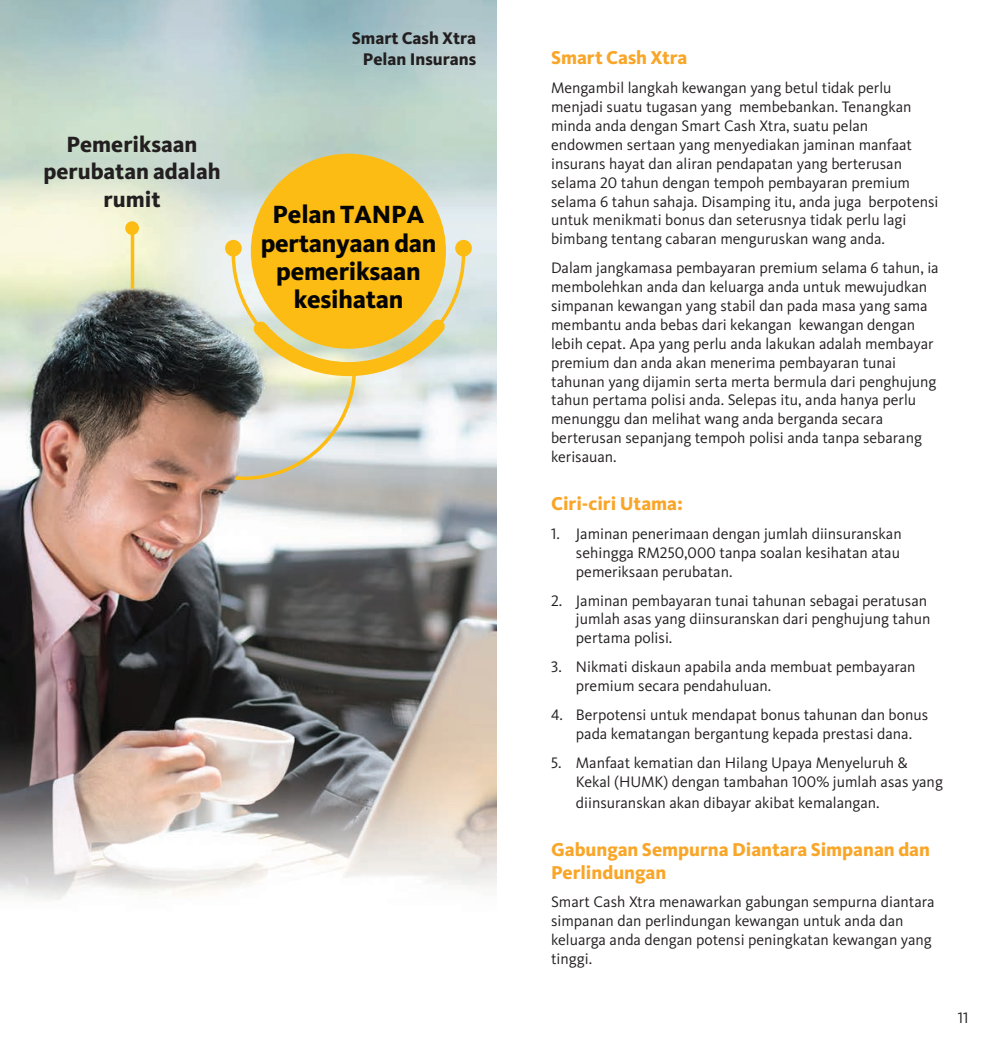
<style>
.page{position:relative;width:993px;height:1042px;background:#fff}
.page>*{position:absolute;margin:0;border:0;box-sizing:border-box;transform-origin:0 0}
.t1{font:800 25.72px/28.3px "Kievit OT";letter-spacing:-.01em;color:#050504;text-align:center}
.t2{font:800 22.93px/27.5px "Kievit OT";color:#231f20;text-align:center}
.t3{font:800 19.25px/23.1px "Kievit OT";color:#f9a628}
.t4{font:800 17.5px/21px "Kievit OT";color:#231f20;text-align:right}
.t5{font:15.75px/18.9px "Kievit OT";color:#231f20}
</style>
<div class="page">
<img style="left:0;top:0;width:496px;height:900px">
<div style="left:251px;top:154px;width:195px;height:195px;background:#fdbc13;border-radius:50%"></div>
<div style="left:455px;top:240px;width:16px;height:16px;background:#fdbc13;border-radius:50%"></div>
<svg style="left:356px;top:254px;width:109px;height:122px"></svg>
<div style="left:125px;top:221px;width:14px;height:14px;background:#fdbc13;border-radius:50%"></div>
<svg style="left:131px;top:228px;width:225px;height:252px"></svg>
<h2 class="t2" style="left:43px;top:130px;width:179px">Pemeriksaan perubatan adalah rumit</h2>
<p class="t4" style="left:352px;top:28px;width:126px">Smart Cash Xtra<br>Pelan Insurans</p>
<h1 class="t1" style="left:261px;top:201px;width:177px">Pelan TANPA pertanyaan dan pemeriksaan kesihatan</h1>
<p class="t3" style="left:551px;top:46px;width:138px">Smart Cash Xtra</p>
<p class="t5" style="left:551px;top:79px;width:389px">Mengambil langkah kewangan yang betul tidak perlu menjadi suatu tugasan yang membebankan. Tenangkan minda anda dengan Smart Cash Xtra, suatu pelan endowmen sertaan yang menyediakan jaminan manfaat insurans hayat dan aliran pendapatan yang berterusan selama 20 tahun dengan tempoh pembayaran premium selama 6 tahun sahaja. Disamping itu, anda juga berpotensi untuk menikmati bonus dan seterusnya tidak perlu lagi bimbang tentang cabaran menguruskan wang anda.</p>
<p class="t5" style="left:551px;top:259px;width:389px">Dalam jangkamasa pembayaran premium selama 6 tahun, ia membolehkan anda dan keluarga anda untuk mewujudkan simpanan kewangan yang stabil dan pada masa yang sama membantu anda bebas dari kekangan kewangan dengan lebih cepat. Apa yang perlu anda lakukan adalah membayar premium dan anda akan menerima pembayaran tunai tahunan yang dijamin serta merta bermula dari penghujung tahun pertama polisi anda. Selepas itu, anda hanya perlu menunggu dan melihat wang anda berganda secara berterusan sepanjang tempoh polisi anda tanpa sebarang kerisauan.</p>
<p class="t3" style="left:551px;top:492px;width:133px">Ciri-ciri Utama:</p>
<p class="t5" style="left:575px;top:524px;width:327px;text-align:justify;text-indent:-25px">1. Jaminan penerimaan dengan jumlah diinsuranskan sehingga RM250,000 tanpa soalan kesihatan atau pemeriksaan perubatan.</p>
<p class="t5" style="left:575px;top:591px;width:356px;text-indent:-25px">2. Jaminan pembayaran tunai tahunan sebagai peratusan jumlah asas yang diinsuranskan dari penghujung tahun pertama polisi.</p>
<p class="t5" style="left:575px;top:658px;width:341px;text-indent:-25px">3. Nikmati diskaun apabila anda membuat pembayaran premium secara pendahuluan.</p>
<p class="t5" style="left:551px;top:705px;width:378px;text-align:center">4. Berpotensi untuk mendapat bonus tahunan dan bonus pada kematangan bergantung kepada prestasi dana.</p>
<p class="t5" style="left:575px;top:753px;width:368px;text-indent:-25px">5. Manfaat kematian dan Hilang Upaya Menyeluruh &amp;<br>Kekal (HUMK) dengan tambahan 100% jumlah asas yang</p>
<p class="t5" style="left:575px;top:793px;width:305px">diinsuranskan akan dibayar akibat kemalangan.</p>
<p class="t3" style="left:551px;top:837px;width:380px">Gabungan Sempurna Diantara Simpanan dan<br>Perlindungan</p>
<p class="t5" style="left:551px;top:893px;width:385px">Smart Cash Xtra menawarkan gabungan sempurna diantara simpanan dan perlindungan kewangan untuk anda dan keluarga anda dengan potensi peningkatan kewangan yang tinggi.</p>
<p class="t5" style="left:957px;top:1008px;width:12px">11</p>
</div>
